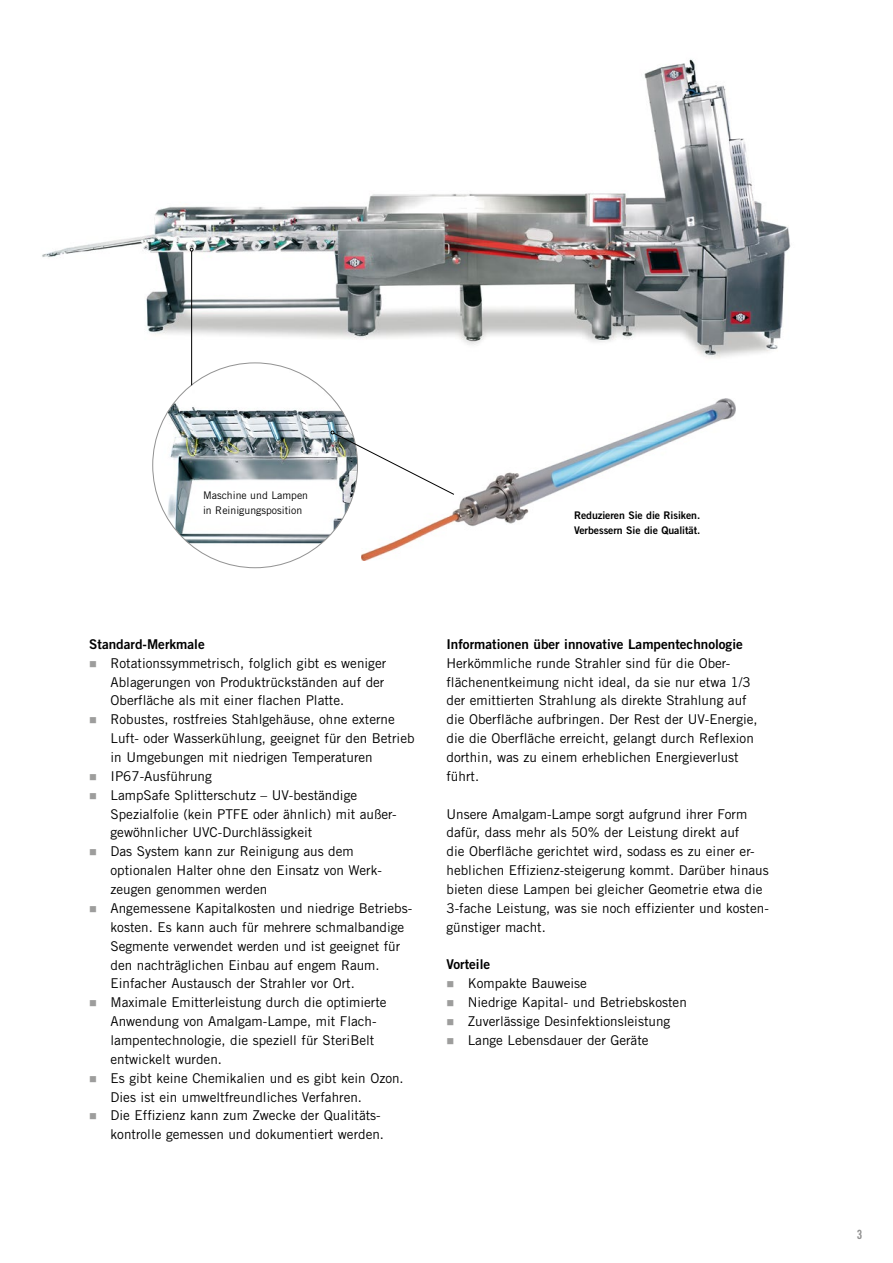
<style>
.page{position:relative;width:893px;height:1263px;background:#fff}
.page>*{position:absolute;margin:0;border:0;box-sizing:border-box;transform-origin:0 0}
.t1{font:13.5px/18.9px "Trade Gothic LT";color:#000}
.t2{font:13.5px "Trade Gothic LT Bold Two";color:#000}
.t3{font:12.75px "Trade Gothic LT Bold Cond Twenty";color:#929292}
.t4{font:10.5px/15px "Trade Gothic LT Bold Two";letter-spacing:-.005em;color:#000}
.t5{font:10.5px/15px "Trade Gothic LT";color:#000}
.s1{color:#9d9d9c}
</style>
<div class="page">
<img style="left:362px;top:398px;width:373px;height:162px">
<img style="left:42px;top:59px;width:749px;height:303px">
<img style="left:153px;top:363px;width:205px;height:205px;border-radius:102px">
<hr style="left:191px;top:251px;width:1px;height:134px;background:#000">
<svg style="left:330px;top:430px;width:125px;height:65px"></svg>
<p class="t5" style="left:203px;top:488px;width:107px">Maschine und Lampen in Reinigungsposition</p>
<p class="t4" style="left:574px;top:507px;width:128px">Reduzieren Sie die Risiken.<br>Verbessern Sie die Qualität.</p>
<p class="t2" style="left:89px;top:636px;width:117px">Standard-Merkmale</p>
<p class="t1" style="left:111px;top:653px;width:277px;text-indent:-21px"><span class="s1">■</span> Rotationssymmetrisch, folglich gibt es weniger<br>Ablagerungen von Produktrückständen auf der<br>Oberfläche als mit einer flachen Platte.</p>
<p class="t1" style="left:111px;top:710px;width:306px;text-indent:-21px"><span class="s1">■</span> Robustes, rostfreies Stahlgehäuse, ohne externe<br>Luft- oder Wasserkühlung, geeignet für den Betrieb in Umgebungen mit niedrigen Temperaturen</p>
<p class="t1" style="left:89px;top:766px;width:124px"><span class="s1">■</span> IP67-Ausführung</p>
<p class="t1" style="left:111px;top:785px;width:287px;text-indent:-21px"><span class="s1">■</span> LampSafe Splitterschutz – UV-beständige<br>Spezialfolie (kein PTFE oder ähnlich) mit außer&shy;gewöhnlicher UVC-Durchlässigkeit</p>
<p class="t1" style="left:111px;top:842px;width:273px;text-indent:-21px"><span class="s1">■</span> Das System kann zur Reinigung aus dem optionalen Halter ohne den Einsatz von Werk&shy;zeugen genommen werden</p>
<p class="t1" style="left:111px;top:898px;width:303px;text-indent:-21px"><span class="s1">■</span> Angemessene Kapitalkosten und niedrige Betriebs&shy;kosten. Es kann auch für mehrere schmalbandige Segmente verwendet werden und ist geeignet für den nachträglichen Einbau auf engem Raum.<br>Einfacher Austausch der Strahler vor Ort.</p>
<p class="t1" style="left:111px;top:993px;width:278px;text-indent:-21px"><span class="s1">■</span> Maximale Emitterleistung durch die optimierte Anwendung von Amalgam-Lampe, mit Flach&shy;lampentechnologie, die speziell für SteriBelt entwickelt wurden.</p>
<p class="t1" style="left:111px;top:1068px;width:295px;text-indent:-21px"><span class="s1">■</span> Es gibt keine Chemikalien und es gibt kein Ozon.<br>Dies ist ein umweltfreundliches Verfahren.</p>
<p class="t1" style="left:89px;top:1106px;width:296px;text-align:right"><span class="s1">■</span> Die Effizienz kann zum Zwecke der Qualitäts&shy;kontrolle gemessen und dokumentiert werden.</p>
<p class="t2" style="left:446px;top:636px;width:298px">Informationen über innovative Lampentechnologie</p>
<p class="t1" style="left:446px;top:653px;width:313px">Herkömmliche runde Strahler sind für die Ober&shy;flächenentkeimung nicht ideal, da sie nur etwa 1/3 der emittierten Strahlung als direkte Strahlung auf die Oberfläche aufbringen. Der Rest der UV-Energie, die die Oberfläche erreicht, gelangt durch Reflexion dorthin, was zu einem erheblichen Energieverlust führt.</p>
<p class="t1" style="left:446px;top:804px;width:324px">Unsere Amalgam-Lampe sorgt aufgrund ihrer Form dafür, dass mehr als 50% der Leistung direkt auf<br>die Oberfläche gerichtet wird, sodass es zu einer er&shy;heblichen Effizienz-steigerung kommt. Darüber hinaus bieten diese Lampen bei gleicher Geometrie etwa die 3-fache Leistung, was sie noch effizienter und kosten&shy;günstiger macht.</p>
<p class="t2" style="left:446px;top:956px;width:45px">Vorteile</p>
<p class="t1" style="left:446px;top:974px;width:142px"><span class="s1">■</span> Kompakte Bauweise</p>
<p class="t1" style="left:446px;top:993px;width:242px"><span class="s1">■</span> Niedrige Kapital- und Betriebskosten</p>
<p class="t1" style="left:446px;top:1012px;width:225px"><span class="s1">■</span> Zuverlässige Desinfektionsleistung</p>
<p class="t1" style="left:446px;top:1030px;width:204px"><span class="s1">■</span> Lange Lebensdauer der Geräte</p>
<p class="t3" style="left:857px;top:1226px;width:7px">3</p>
</div>
